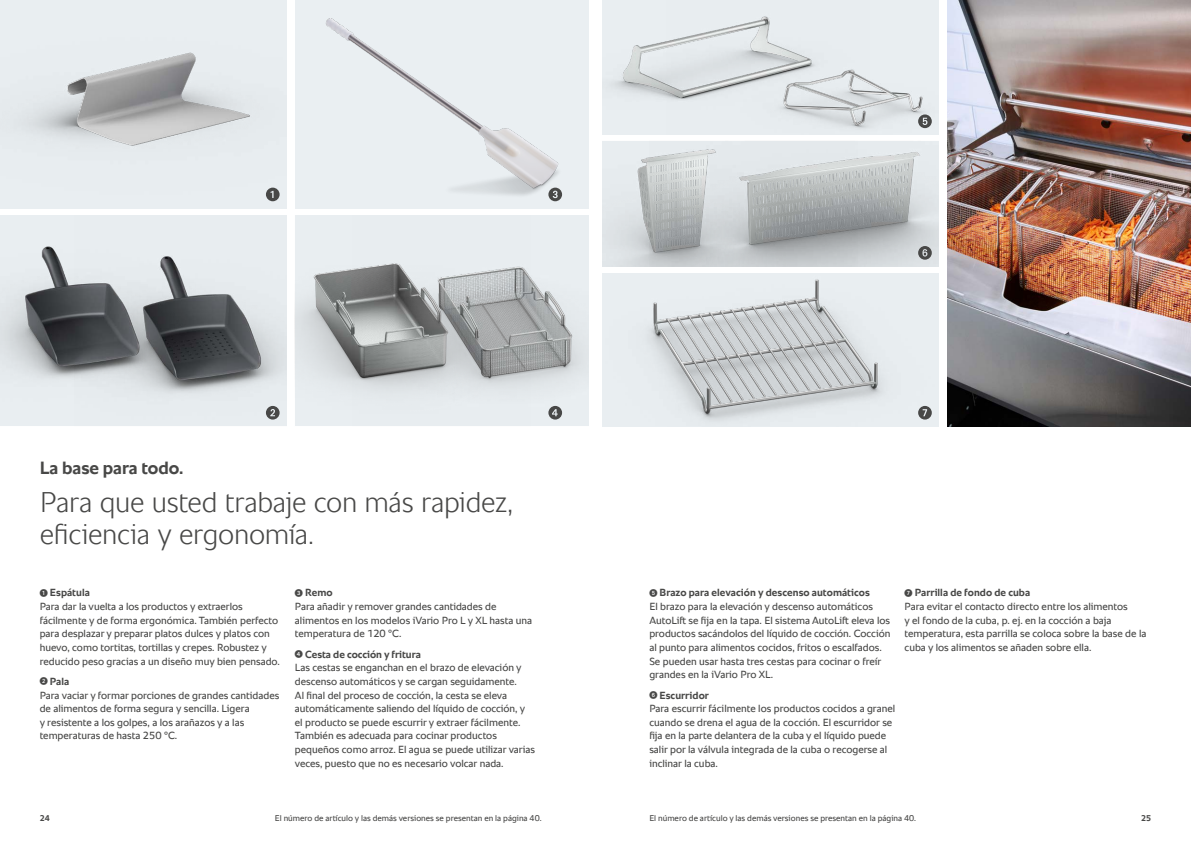
<style>
.page{position:relative;width:1191px;height:842px;background:#fff}
.page>*{position:absolute;margin:0;border:0;box-sizing:border-box;transform-origin:0 0}
.t1{font:300 29px/32px "RATIONAL Sans TT";letter-spacing:-.01em;color:#484847}
.t2{font:700 18px "RATIONAL Sans TT";letter-spacing:-.005em;color:#484847}
.t3{font:10.5px/13.6px "RATIONAL Sans TT";color:#484847}
.t4{font:8.5px "RATIONAL Sans TT";color:#484847}
.t5{font:700 8.5px "RATIONAL Sans TT";color:#484847}
.s1{font-family:"European Pi One";font-size:8px}
.s2{font-weight:700}
</style>
<div class="page">
<img style="left:947px;top:0;width:244px;height:426px">
<img style="left:870px;top:0;width:68px;height:135px">
<img style="left:602px;top:0;width:268px;height:135px">
<svg style="left:918px;top:114px;width:13px;height:14px"></svg>
<img style="left:602px;top:141px;width:47px;height:125px">
<img style="left:649px;top:141px;width:289px;height:125px">
<svg style="left:918px;top:246px;width:13px;height:14px"></svg>
<img style="left:602px;top:273px;width:336px;height:153px">
<svg style="left:918px;top:406px;width:13px;height:14px"></svg>
<img style="left:0;top:0;width:286px;height:208px">
<svg style="left:266px;top:188px;width:13px;height:13px"></svg>
<img style="left:295px;top:215px;width:58px;height:211px">
<img style="left:353px;top:215px;width:235px;height:211px">
<svg style="left:548px;top:406px;width:14px;height:14px"></svg>
<img style="left:295px;top:0;width:293px;height:208px">
<svg style="left:548px;top:188px;width:14px;height:13px"></svg>
<img style="left:0;top:215px;width:286px;height:211px">
<svg style="left:266px;top:406px;width:13px;height:14px"></svg>
<h2 class="t2" style="left:40px;top:455px;width:145px">La base para todo.</h2>
<h1 class="t1" style="left:40px;top:486px;width:475px">Para que usted trabaje con más rapidez, eficiencia y ergonomía.</h1>
<p class="t3" style="left:40px;top:586px;width:242px"><span class="s1">1</span> <span class="s2">Espátula<br></span>Para dar la vuelta a los productos y extraerlos fácilmente y de forma ergonómica. También perfecto para desplazar y preparar platos dulces y platos con huevo, como tortitas, tortillas y crepes. Robustez y reducido peso gracias a un diseño muy bien pensado.</p>
<p class="t3" style="left:40px;top:675px;width:241px"><span class="s1">2</span> <span class="s2">Pala<br></span>Para vaciar y formar porciones de grandes cantidades de alimentos de forma segura y sencilla. Ligera<br>y resistente a los golpes, a los arañazos y a las temperaturas de hasta 250 °C.</p>
<p class="t3" style="left:295px;top:586px;width:239px"><span class="s1">3</span> <span class="s2">Remo<br></span>Para añadir y remover grandes cantidades de alimentos en los modelos iVario Pro L y XL hasta una temperatura de 120 °C.</p>
<p class="t3" style="left:295px;top:647px;width:242px"><span class="s1">4</span> <span class="s2">Cesta de cocción y fritura<br></span>Las cestas se enganchan en el brazo de elevación y descenso automáticos y se cargan seguidamente.<br>Al final del proceso de cocción, la cesta se eleva automáticamente saliendo del líquido de cocción, y el producto se puede escurrir y extraer fácilmente.<br>También es adecuada para cocinar productos pequeños como arroz. El agua se puede utilizar varias veces, puesto que no es necesario volcar nada.</p>
<p class="t3" style="left:649px;top:586px;width:243px"><span class="s1">5</span> <span class="s2">Brazo para elevación y descenso automáticos<br></span>El brazo para la elevación y descenso automáticos AutoLift se fija en la tapa. El sistema AutoLift eleva los productos sacándolos del líquido de cocción. Cocción al punto para alimentos cocidos, fritos o escalfados.<br>Se pueden usar hasta tres cestas para cocinar o freír grandes en la iVario Pro XL.</p>
<p class="t3" style="left:649px;top:688px;width:247px"><span class="s1">6</span> <span class="s2">Escurridor<br></span>Para escurrir fácilmente los productos cocidos a granel cuando se drena el agua de la cocción. El escurridor se fija en la parte delantera de la cuba y el líquido puede salir por la válvula integrada de la cuba o recogerse al inclinar la cuba.</p>
<p class="t3" style="left:904px;top:586px;width:243px"><span class="s1">7</span> <span class="s2">Parrilla de fondo de cuba<br></span>Para evitar el contacto directo entre los alimentos<br>y el fondo de la cuba, p. ej. en la cocción a baja temperatura, esta parrilla se coloca sobre la base de la cuba y los alimentos se añaden sobre ella.</p>
<p class="t5" style="left:40px;top:812px;width:12px">24</p>
<p class="t4" style="left:275px;top:812px;width:268px">El número de artículo y las demás versiones se presentan en la página 40.</p>
<p class="t4" style="left:649px;top:812px;width:268px">El número de artículo y las demás versiones se presentan en la página 40.</p>
<p class="t5" style="left:1141px;top:812px;width:12px">25</p>
</div>
